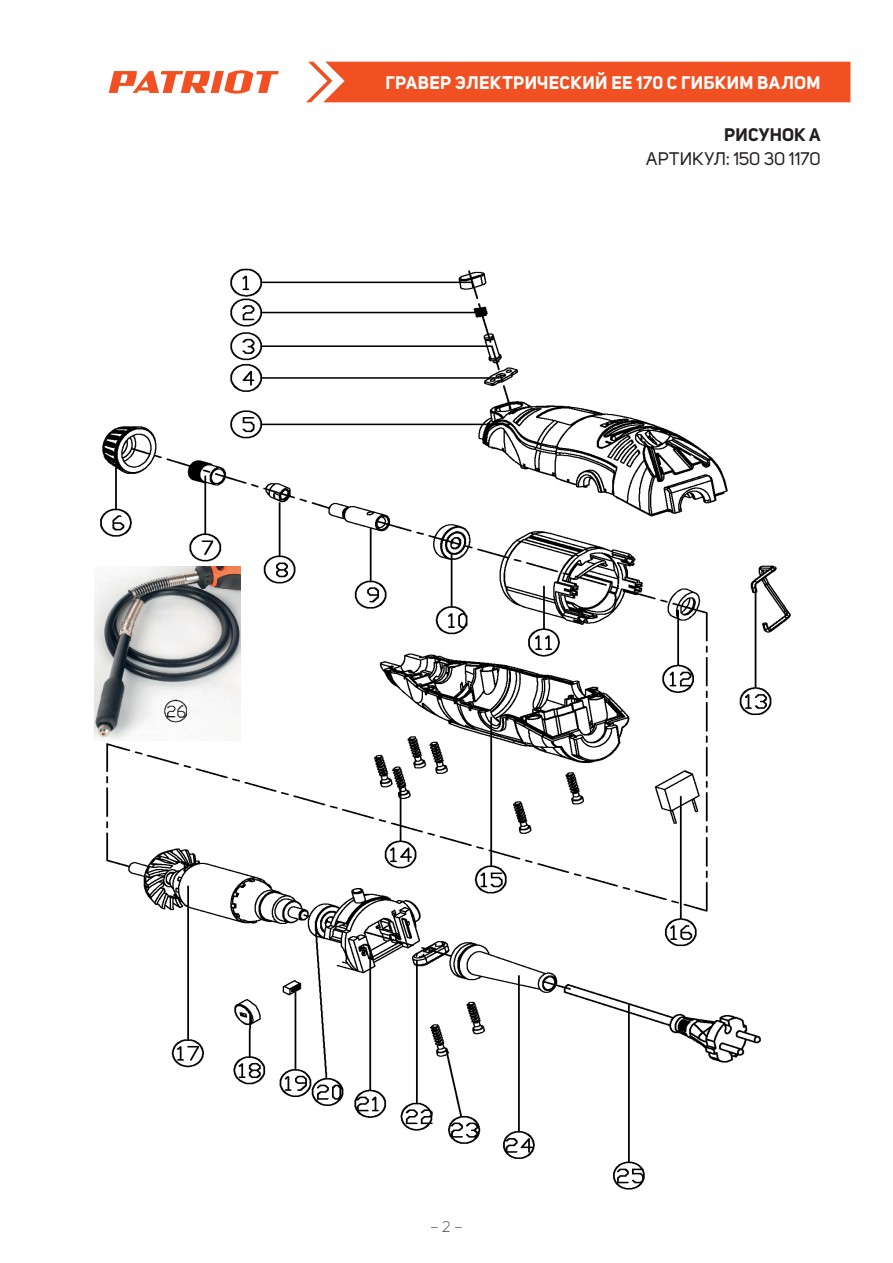
<style>
.page{position:relative;width:893px;height:1263px;background:#fff}
.page>*{position:absolute;margin:0;border:0;box-sizing:border-box;transform-origin:0 0}
.t1{font:700 18px "Uni Sans";letter-spacing:.015em;color:#fff}
.t2{font:18px "Uni Sans";letter-spacing:-.005em;color:#231f20}
.t3{font:700 18px "Uni Sans";letter-spacing:.01em;color:#231f20}
.t4{font:300 15px "Uni Sans";color:#231f20}
</style>
<div class="page">
<div style="left:306px;top:62px;width:544px;height:40px;background:#f15122"></div>
<svg style="left:109px;top:70px;width:170px;height:24px"></svg>
<img style="left:100px;top:268px;width:691px;height:922px">
<img style="left:95px;top:566px;width:146px;height:174px">
<p class="t1" style="left:385px;top:72px;width:437px">ГРАВЕР ЭЛЕКТРИЧЕСКИЙ EE 170 С ГИБКИМ ВАЛОМ</p>
<p class="t3" style="left:724px;top:123px;width:98px">РИСУНОК A</p>
<p class="t2" style="left:646px;top:148px;width:176px">АРТИКУЛ: 150 30 1170</p>
<p class="t4" style="left:430px;top:1218px;width:34px">– 2 –</p>
</div>
